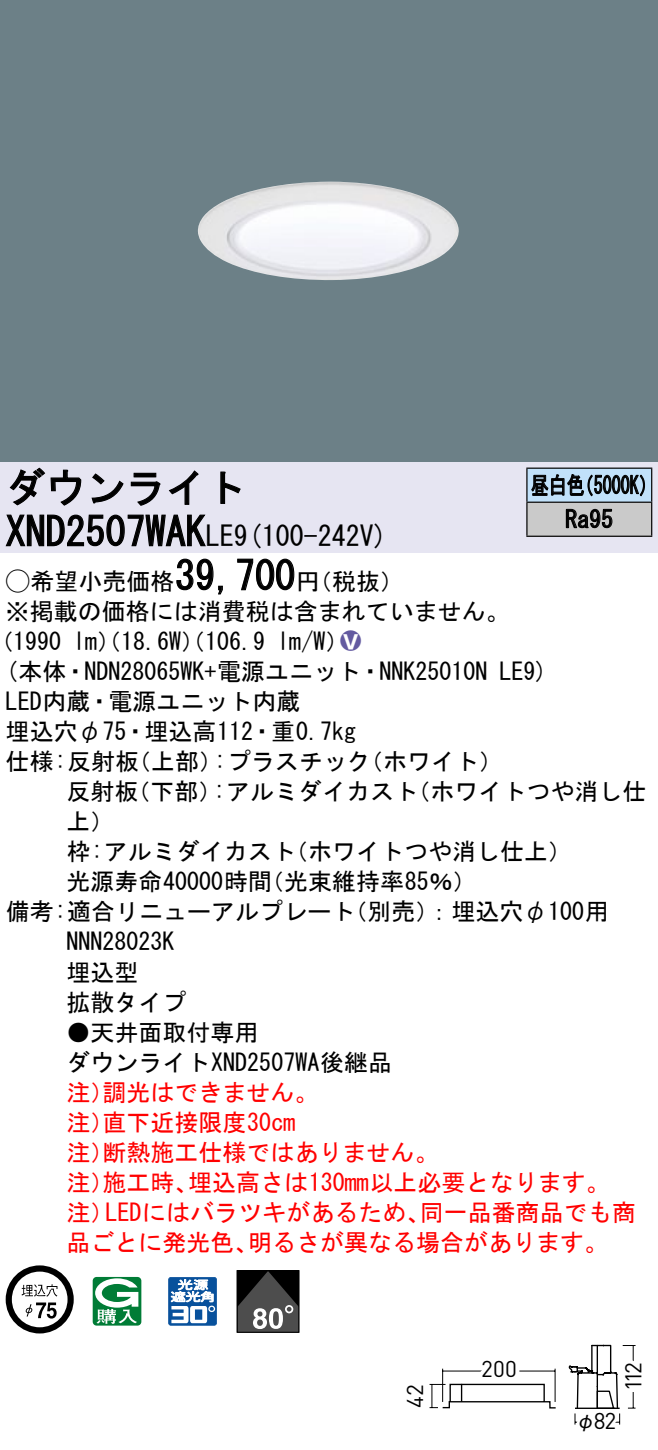
<style>
.page{position:relative;width:658px;height:1450px;background:#fff}
.page>*{position:absolute;margin:0;border:0;box-sizing:border-box;transform-origin:0 0}
.t1{font:40px "MS Gothic";color:#000}
.t2{font:28px "MS Gothic";color:#000}
.t3{font:24px/30px "MS Gothic";color:#000}
.t4{font:24px/30px "MS Gothic";color:#f00}
.t5{font:24px/34px "MS Gothic";color:#000;scale:.75 1}
.t6{font:24px "Ford Classification 1";color:#635aa0}
.t7{font:22.8px "DINOT";letter-spacing:-.02em;color:#000}
.t8{font:20px "Gothic BBB Pro Medium 90 pv RKSJ H";color:#000}
.s1{font-size:28px}
.s2{font-family:"Ford Classification 1"}
.s3{color:#fff}
</style>
<div class="page">
<div style="left:0;top:0;width:658px;height:462px;background:#6c8087"></div>
<img style="left:198px;top:182px;width:261px;height:98px">
<div style="left:0;top:462px;width:658px;height:90px;background:#e6e5f2"></div>
<svg style="left:9px;top:467px;width:73px;height:39px"></svg>
<svg style="left:91px;top:473px;width:33px;height:30px"></svg>
<svg style="left:130px;top:472px;width:30px;height:34px"></svg>
<svg style="left:168px;top:470px;width:30px;height:35px"></svg>
<svg style="left:220px;top:471px;width:21px;height:33px"></svg>
<svg style="left:5px;top:514px;width:201px;height:33px"></svg>
<svg style="left:176px;top:558px;width:47px;height:37px"></svg>
<svg style="left:237px;top:558px;width:58px;height:33px"></svg>
<svg style="left:6px;top:1265px;width:68px;height:68px"></svg>
<svg style="left:93px;top:1276px;width:48px;height:49px"></svg>
<svg style="left:168px;top:1277px;width:49px;height:48px"></svg>
<div style="left:237px;top:1269px;width:62px;height:63px;border:1px solid #000"></div>
<svg style="left:237px;top:1270px;width:62px;height:61px;background:#464646"></svg>
<div style="left:527px;top:468px;width:124px;height:34px;background:#c1e1fa"></div>
<div style="left:527px;top:502px;width:124px;height:34px;background:#cacaca"></div>
<hr style="left:526px;top:467px;width:126px;height:2px;background:#000">
<hr style="left:526px;top:468px;width:1px;height:33px;background:#000">
<hr style="left:651px;top:468px;width:1px;height:33px;background:#000">
<hr style="left:526px;top:501px;width:126px;height:2px;background:#000">
<hr style="left:526px;top:502px;width:1px;height:33px;background:#000">
<hr style="left:651px;top:502px;width:1px;height:33px;background:#000">
<hr style="left:526px;top:535px;width:126px;height:2px;background:#000">
<svg style="left:531px;top:474px;width:114px;height:23px"></svg>
<svg style="left:565px;top:508px;width:47px;height:20px"></svg>
<svg style="left:429px;top:1368px;width:127px;height:41px"></svg>
<svg style="left:568px;top:1344px;width:68px;height:81px"></svg>
<h1 class="t1" style="left:6px;top:467px;width:242px">ダウンライト</h1>
<p class="t2" style="left:234px;top:522px;width:155px">(9 100-242 (V</p>
<h1 class="t1" style="left:6px;top:511px;width:230px">XND2507WAK<span class="s1">LE</span></h1>
<h1 class="t1" style="left:175px;top:555px;width:121px">39,700</h1>
<p class="t3" style="left:6px;top:566px;width:505px"><span class="s2">A</span>希望小売価格<br>※掲載の価格には消費税は含まれていません。</p>
<p class="t6" style="left:340px;top:629px;width:22px">2<span class="s3">8</span></p>
<p class="t3" style="left:296px;top:566px;width:109px">（円税抜(</p>
<p class="t3" style="left:277px;top:626px;width:73px">l m (W/</p>
<p class="t3" style="left:-11px;top:626px;width:74px">（1990</p>
<p class="t3" style="left:73px;top:626px;width:193px">lm）（18.6 ）（W 106.9</p>
<p class="t5" style="left:565px;top:468px;width:65px;text-indent:-34px">昼白色<br>Ra95</p>
<p class="t5" style="left:575px;top:468px;width:109px">（5000 (K</p>
<p class="t3" style="left:6px;top:656px;width:483px">(本体・NDN28065WK+電源ユニット・NNK25010N</p>
<p class="t3" style="left:6px;top:686px;width:296px">LED内蔵・電源ユニット内蔵</p>
<p class="t3" style="left:6px;top:716px;width:352px">埋込穴φ75・埋込高112・重0.7kg</p>
<p class="t3" style="left:359px;top:746px;width:145px">（ホワイト(</p>
<p class="t3" style="left:214px;top:746px;width:158px">:プラスチック</p>
<p class="t3" style="left:6px;top:746px;width:135px">仕様:反射板</p>
<p class="t3" style="left:127px;top:746px;width:97px">（上部）</p>
<p class="t3" style="left:499px;top:656px;width:50px">LE (9</p>
<p class="t3" style="left:66px;top:776px;width:73px">反射板上(</p>
<p class="t3" style="left:126px;top:776px;width:97px">（下部）</p>
<p class="t3" style="left:213px;top:776px;width:206px">:アルミダイカスト</p>
<p class="t3" style="left:406px;top:776px;width:241px">（ホワイトつや消し仕</p>
<p class="t3" style="left:260px;top:836px;width:218px;text-indent:-193px">枠:アルミダイカスト<br>（光束維持率85％(</p>
<p class="t3" style="left:284px;top:836px;width:290px">（ホワイトつや消し仕上(</p>
<p class="t3" style="left:66px;top:866px;width:207px">光源寿命40000時間</p>
<p class="t3" style="left:66px;top:896px;width:290px;text-indent:-61px">備考:適合リニューアルプレート<br>NNN28023K<br>埋込型<br>拡散タイプ</p>
<p class="t3" style="left:66px;top:1016px;width:327px">●天井面取付専用<br>ダウンライトXND2507WA後継品</p>
<p class="t4" style="left:102px;top:1076px;width:218px">調光はできません。</p>
<p class="t3" style="left:343px;top:896px;width:267px">（別売：）埋込穴φ100用</p>
<p class="t4" style="left:102px;top:1076px;width:194px;text-indent:-36px">注）<br>直下近接限度30cm</p>
<p class="t4" style="left:102px;top:1106px;width:337px;text-indent:-36px">注）<br>断熱施工仕様ではありません。</p>
<p class="t4" style="left:66px;top:1136px;width:49px">注）</p>
<p class="t4" style="left:188px;top:1166px;width:423px">埋込高さは130mm以上必要となります。</p>
<p class="t4" style="left:102px;top:1166px;width:97px">施工時、</p>
<p class="t4" style="left:66px;top:1166px;width:49px">注）</p>
<p class="t4" style="left:66px;top:1196px;width:49px">注）</p>
<p class="t4" style="left:105px;top:1196px;width:326px">LEDにはバラツキがあるため、</p>
<p class="t4" style="left:420px;top:1196px;width:217px">同一品番商品でも商</p>
<p class="t4" style="left:66px;top:1226px;width:193px">品ごとに発光色、</p>
<p class="t4" style="left:248px;top:1226px;width:362px">明るさが異なる場合があります。</p>
<p class="t7" style="left:399px;top:1407px;width:25px;rotate:-90deg">42</p>
<p class="t7" style="left:481px;top:1352px;width:37px">200</p>
<p class="t7" style="left:593px;top:1404px;width:24px">82</p>
<p class="t8" style="left:575px;top:1404px;width:21px">φ</p>
<p class="t7" style="left:617px;top:1390px;width:30px;rotate:-90deg">112</p>
</div>
